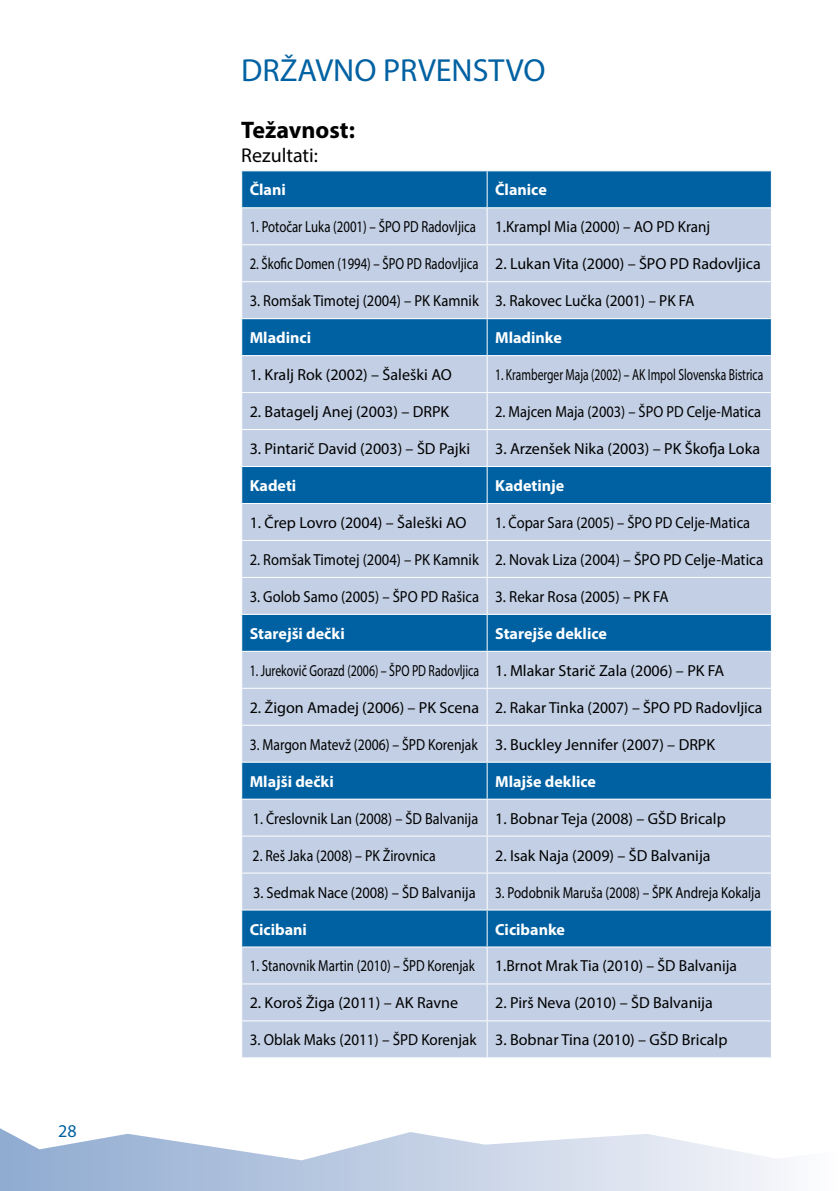
<style>
.page{position:relative;width:840px;height:1191px;background:#fff}
.page>*{position:absolute;margin:0;border:0;box-sizing:border-box;transform-origin:0 0}
.t1{font:32px "Myriad Pro";color:#0061a2}
.t2{font:700 24px "Myriad Pro";color:#000}
.t3{font:20px "Myriad Pro";color:#000}
.t4{font:18px "Myriad Pro";color:#0061a2}
.t5{font:16px "Myriad Pro";color:#000}
.t6{font:16px "Myriad Pro";color:#000;scale:.91 1}
.t7{font:16px "Myriad Pro";color:#000;scale:.9 1}
.t8{font:700 16px "Myriad Pro";color:#fff}
.t9{font:16px "Myriad Pro";color:#000;scale:.79 1}
.t10{font:16px "Myriad Pro";color:#000;scale:.74 1}
.t11{font:16px "Myriad Pro";color:#000;scale:.8 1}
.t12{font:16px "Myriad Pro";color:#000;scale:.89 1}
.t13{font:16px "Myriad Pro";color:#000;scale:.85 1}
.t14{font:16px "Myriad Pro";color:#000;scale:.94 1}
.t15{font:16px "Myriad Pro";color:#000;scale:.72 1}
.t16{font:16px "Myriad Pro";color:#000;scale:.81 1}
.t17{font:16px "Myriad Pro";color:#000;scale:.86 1}
</style>
<div class="page">
<svg style="left:0;top:1128px;width:788px;height:63px"></svg>
<div style="left:242px;top:171px;width:528px;height:36px;background:#0061a2"></div>
<svg style="left:242px;top:208px;width:528px;height:849px;background:#98b7d6"></svg>
<hr style="left:486px;top:171px;width:1px;height:36px;background:#fff">
<hr style="left:486px;top:208px;width:1px;height:36px;background:#fff">
<hr style="left:241px;top:244px;width:246px;height:1px;background:#fff">
<hr style="left:487px;top:244px;width:284px;height:1px;background:#fff">
<hr style="left:486px;top:245px;width:1px;height:36px;background:#fff">
<hr style="left:241px;top:281px;width:246px;height:1px;background:#fff">
<hr style="left:487px;top:281px;width:284px;height:1px;background:#fff">
<hr style="left:486px;top:282px;width:1px;height:36px;background:#fff">
<hr style="left:241px;top:318px;width:246px;height:1px;background:#fff">
<hr style="left:487px;top:318px;width:284px;height:1px;background:#fff">
<hr style="left:486px;top:319px;width:1px;height:36px;background:#fff">
<hr style="left:241px;top:355px;width:246px;height:1px;background:#fff">
<hr style="left:487px;top:355px;width:284px;height:1px;background:#fff">
<hr style="left:486px;top:356px;width:1px;height:36px;background:#fff">
<hr style="left:241px;top:392px;width:246px;height:1px;background:#fff">
<hr style="left:487px;top:392px;width:284px;height:1px;background:#fff">
<hr style="left:486px;top:393px;width:1px;height:36px;background:#fff">
<hr style="left:241px;top:429px;width:246px;height:1px;background:#fff">
<hr style="left:487px;top:429px;width:284px;height:1px;background:#fff">
<hr style="left:486px;top:430px;width:1px;height:36px;background:#fff">
<hr style="left:241px;top:466px;width:246px;height:1px;background:#fff">
<hr style="left:487px;top:466px;width:284px;height:1px;background:#fff">
<hr style="left:486px;top:467px;width:1px;height:36px;background:#fff">
<hr style="left:241px;top:503px;width:246px;height:1px;background:#fff">
<hr style="left:487px;top:503px;width:284px;height:1px;background:#fff">
<hr style="left:486px;top:504px;width:1px;height:36px;background:#fff">
<hr style="left:241px;top:540px;width:246px;height:1px;background:#fff">
<hr style="left:487px;top:540px;width:284px;height:1px;background:#fff">
<hr style="left:486px;top:541px;width:1px;height:36px;background:#fff">
<hr style="left:241px;top:577px;width:246px;height:1px;background:#fff">
<hr style="left:487px;top:577px;width:284px;height:1px;background:#fff">
<hr style="left:486px;top:578px;width:1px;height:36px;background:#fff">
<hr style="left:241px;top:614px;width:246px;height:1px;background:#fff">
<hr style="left:487px;top:614px;width:284px;height:1px;background:#fff">
<hr style="left:486px;top:615px;width:1px;height:36px;background:#fff">
<hr style="left:241px;top:651px;width:246px;height:1px;background:#fff">
<hr style="left:487px;top:651px;width:284px;height:1px;background:#fff">
<hr style="left:486px;top:652px;width:1px;height:36px;background:#fff">
<hr style="left:241px;top:688px;width:246px;height:1px;background:#fff">
<hr style="left:487px;top:688px;width:284px;height:1px;background:#fff">
<hr style="left:486px;top:689px;width:1px;height:35px;background:#fff">
<hr style="left:241px;top:724px;width:246px;height:1px;background:#fff">
<hr style="left:487px;top:724px;width:284px;height:1px;background:#fff">
<hr style="left:486px;top:725px;width:1px;height:36px;background:#fff">
<hr style="left:241px;top:761px;width:246px;height:1px;background:#fff">
<hr style="left:487px;top:761px;width:284px;height:1px;background:#fff">
<hr style="left:486px;top:762px;width:1px;height:36px;background:#fff">
<hr style="left:241px;top:798px;width:246px;height:1px;background:#fff">
<hr style="left:487px;top:798px;width:284px;height:1px;background:#fff">
<hr style="left:486px;top:799px;width:1px;height:36px;background:#fff">
<hr style="left:241px;top:835px;width:246px;height:1px;background:#fff">
<hr style="left:487px;top:835px;width:284px;height:1px;background:#fff">
<hr style="left:486px;top:836px;width:1px;height:36px;background:#fff">
<hr style="left:241px;top:872px;width:246px;height:1px;background:#fff">
<hr style="left:487px;top:872px;width:284px;height:1px;background:#fff">
<hr style="left:486px;top:873px;width:1px;height:36px;background:#fff">
<hr style="left:241px;top:909px;width:246px;height:1px;background:#fff">
<hr style="left:487px;top:909px;width:284px;height:1px;background:#fff">
<hr style="left:486px;top:910px;width:1px;height:36px;background:#fff">
<hr style="left:241px;top:946px;width:246px;height:1px;background:#fff">
<hr style="left:487px;top:946px;width:284px;height:1px;background:#fff">
<hr style="left:486px;top:947px;width:1px;height:36px;background:#fff">
<hr style="left:241px;top:983px;width:246px;height:1px;background:#fff">
<hr style="left:487px;top:983px;width:284px;height:1px;background:#fff">
<hr style="left:486px;top:984px;width:1px;height:36px;background:#fff">
<hr style="left:241px;top:1020px;width:246px;height:1px;background:#fff">
<hr style="left:487px;top:1020px;width:284px;height:1px;background:#fff">
<hr style="left:486px;top:1021px;width:1px;height:36px;background:#fff">
<p class="t4" style="left:58px;top:1120px;width:20px">28</p>
<h1 class="t1" style="left:241px;top:50px;width:306px">DRŽAVNO PRVENSTVO</h1>
<h2 class="t2" style="left:241px;top:115px;width:115px">Težavnost:</h2>
<p class="t3" style="left:241px;top:143px;width:78px">Rezultati:</p>
<p class="t8" style="left:249px;top:179px;width:38px">Člani</p>
<p class="t8" style="left:495px;top:179px;width:53px">Članice</p>
<p class="t11" style="left:249px;top:217px;width:576px">1. Potočar Luka (2001) – ŠPO PD Radovljica 1.Krampl Mia (2000) – AO PD Kranj</p>
<p class="t9" style="left:249px;top:254px;width:648px">2. Škofic Domen (1994) – ŠPO PD Radovljica 2. Lukan Vita (2000) – ŠPO PD Radovljica</p>
<p class="t6" style="left:249px;top:291px;width:490px">3. Romšak Timotej (2004) – PK Kamnik 3. Rakovec Lučka (2001) – PK FA</p>
<p class="t8" style="left:249px;top:327px;width:63px">Mladinci</p>
<p class="t8" style="left:495px;top:327px;width:68px">Mladinke</p>
<p class="t5" style="left:249px;top:365px;width:203px">1. Kralj Rok (2002) – Šaleški AO</p>
<p class="t15" style="left:495px;top:365px;width:374px">1. Kramberger Maja (2002) – AK Impol Slovenska Bistrica</p>
<p class="t5" style="left:249px;top:402px;width:201px">2. Batagelj Anej (2003) – DRPK</p>
<p class="t7" style="left:495px;top:402px;width:297px">2. Majcen Maja (2003) – ŠPO PD Celje-Matica</p>
<p class="t5" style="left:249px;top:439px;width:222px">3. Pintarič David (2003) – ŠD Pajki</p>
<p class="t5" style="left:495px;top:439px;width:266px">3. Arzenšek Nika (2003) – PK Škofja Loka</p>
<p class="t8" style="left:249px;top:475px;width:48px">Kadeti</p>
<p class="t8" style="left:495px;top:475px;width:70px">Kadetinje</p>
<p class="t5" style="left:249px;top:513px;width:218px">1. Črep Lovro (2004) – Šaleški AO</p>
<p class="t7" style="left:495px;top:513px;width:284px">1. Čopar Sara (2005) – ŠPO PD Celje-Matica</p>
<p class="t6" style="left:249px;top:549px;width:565px">2. Romšak Timotej (2004) – PK Kamnik 2. Novak Liza (2004) – ŠPO PD Celje-Matica</p>
<p class="t6" style="left:249px;top:586px;width:461px">3. Golob Samo (2005) – ŠPO PD Rašica 3. Rekar Rosa (2005) – PK FA</p>
<p class="t8" style="left:249px;top:623px;width:96px">Starejši dečki</p>
<p class="t8" style="left:495px;top:623px;width:113px">Starejše deklice</p>
<p class="t10" style="left:249px;top:660px;width:642px">1. Jurekovič Gorazd (2006) – ŠPO PD Radovljica 1. Mlakar Starič Zala (2006) – PK FA</p>
<p class="t5" style="left:249px;top:697px;width:514px">2. Žigon Amadej (2006) – PK Scena 2. Rakar Tinka (2007) – ŠPO PD Radovljica</p>
<p class="t13" style="left:249px;top:734px;width:548px">3. Margon Matevž (2006) – ŠPD Korenjak 3. Buckley Jennifer (2007) – DRPK</p>
<p class="t8" style="left:249px;top:771px;width:86px">Mlajši dečki</p>
<p class="t8" style="left:495px;top:771px;width:102px">Mlajše deklice</p>
<p class="t12" style="left:252px;top:808px;width:532px">1. Čreslovnik Lan (2008) – ŠD Balvanija 1. Bobnar Teja (2008) – GŠD Bricalp</p>
<p class="t17" style="left:252px;top:845px;width:214px">2. Reš Jaka (2008) – PK Žirovnica</p>
<p class="t5" style="left:495px;top:845px;width:217px">2. Isak Naja (2009) – ŠD Balvanija</p>
<p class="t7" style="left:253px;top:882px;width:565px">3. Sedmak Nace (2008) – ŠD Balvanija 3. Podobnik Maruša (2008) – ŠPK Andreja Kokalja</p>
<p class="t8" style="left:249px;top:918px;width:59px">Cicibani</p>
<p class="t8" style="left:495px;top:918px;width:71px">Cicibanke</p>
<p class="t16" style="left:249px;top:956px;width:279px">1. Stanovnik Martin (2010) – ŠPD Korenjak</p>
<p class="t5" style="left:495px;top:956px;width:243px">1.Brnot Mrak Tia (2010) – ŠD Balvanija</p>
<p class="t5" style="left:249px;top:993px;width:210px">2. Koroš Žiga (2011) – AK Ravne</p>
<p class="t5" style="left:495px;top:993px;width:219px">2. Pirš Neva (2010) – ŠD Balvanija</p>
<p class="t14" style="left:249px;top:1030px;width:509px">3. Oblak Maks (2011) – ŠPD Korenjak 3. Bobnar Tina (2010) – GŠD Bricalp</p>
</div>
